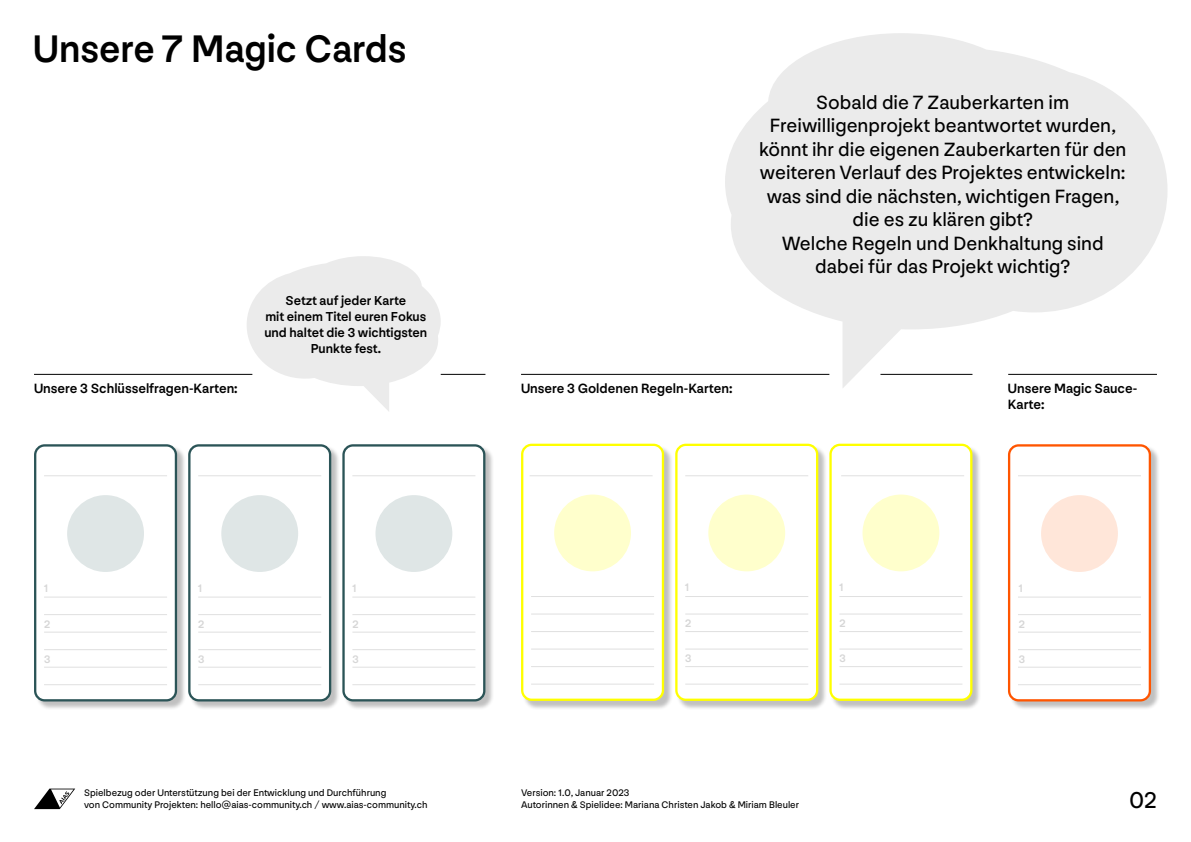
<style>
.page{position:relative;width:1191px;height:842px;background:#fff}
.page>*{position:absolute;margin:0;border:0;box-sizing:border-box;transform-origin:0 0}
.t1{font:500 40px "NN Nouvelle Grotesk Hej";color:#000}
.t2{font:24px "NN Nouvelle Grotesk Hej";color:#000}
.t3{font:20px/23.5px "NN Nouvelle Grotesk Hej";color:#000;text-align:center}
.t4{font:500 14px/16px "NN Nouvelle Grotesk Hej";color:#000}
.t5{font:500 13.5px/16px "NN Nouvelle Grotesk Hej";color:#000;text-align:center}
.t6{font:500 11.3px "NN Nouvelle Grotesk Hej";color:#d6d6d6}
.t7{font:10px/11.5px "NN Nouvelle Grotesk Hej";color:#000}
</style>
<div class="page">
<svg style="left:34px;top:789px;width:41px;height:20px"></svg>
<svg style="left:725px;top:33px;width:442px;height:355px;fill:#ebebeb"></svg>
<svg style="left:247px;top:256px;width:194px;height:155px"></svg>
<div style="left:343px;top:445px;width:151px;height:266px;background:#000;opacity:.25"></div>
<div style="left:343px;top:445px;width:141px;height:255px;background:#fff;border-radius:9px"></div>
<div style="left:342px;top:444px;width:143px;height:257px;border:2px solid #2b5457;border-radius:9px"></div>
<div style="left:189px;top:445px;width:151px;height:266px;background:#000;opacity:.25"></div>
<div style="left:189px;top:445px;width:141px;height:255px;background:#fff;border-radius:9px"></div>
<div style="left:188px;top:444px;width:143px;height:257px;border:2px solid #2b5457;border-radius:9px"></div>
<div style="left:35px;top:445px;width:151px;height:266px;background:#000;opacity:.25"></div>
<div style="left:35px;top:445px;width:141px;height:255px;background:#fff;border-radius:9px"></div>
<div style="left:34px;top:444px;width:143px;height:257px;border:2px solid #2b5457;border-radius:9px"></div>
<div style="left:375px;top:495px;width:77px;height:77px;background:#dfe6e6;border-radius:50%"></div>
<div style="left:221px;top:495px;width:77px;height:77px;background:#dfe6e6;border-radius:50%"></div>
<div style="left:67px;top:495px;width:77px;height:77px;background:#dfe6e6;border-radius:50%"></div>
<hr style="left:44px;top:597px;width:123px;height:1px;background:#e0e0e0">
<hr style="left:44px;top:475px;width:123px;height:1px;background:#e0e0e0">
<hr style="left:44px;top:614px;width:123px;height:1px;background:#e0e0e0">
<hr style="left:44px;top:632px;width:123px;height:1px;background:#e0e0e0">
<hr style="left:44px;top:649px;width:123px;height:1px;background:#e0e0e0">
<hr style="left:44px;top:667px;width:123px;height:1px;background:#e0e0e0">
<hr style="left:44px;top:684px;width:123px;height:1px;background:#e0e0e0">
<hr style="left:352px;top:597px;width:123px;height:1px;background:#e0e0e0">
<hr style="left:352px;top:475px;width:123px;height:1px;background:#e0e0e0">
<hr style="left:352px;top:614px;width:123px;height:1px;background:#e0e0e0">
<hr style="left:352px;top:632px;width:123px;height:1px;background:#e0e0e0">
<hr style="left:352px;top:649px;width:123px;height:1px;background:#e0e0e0">
<hr style="left:352px;top:667px;width:123px;height:1px;background:#e0e0e0">
<hr style="left:352px;top:684px;width:123px;height:1px;background:#e0e0e0">
<hr style="left:198px;top:597px;width:123px;height:1px;background:#e0e0e0">
<hr style="left:198px;top:475px;width:123px;height:1px;background:#e0e0e0">
<hr style="left:198px;top:614px;width:123px;height:1px;background:#e0e0e0">
<hr style="left:198px;top:632px;width:123px;height:1px;background:#e0e0e0">
<hr style="left:198px;top:649px;width:123px;height:1px;background:#e0e0e0">
<hr style="left:198px;top:667px;width:123px;height:1px;background:#e0e0e0">
<hr style="left:198px;top:684px;width:123px;height:1px;background:#e0e0e0">
<div style="left:1009px;top:445px;width:151px;height:266px;background:#000;opacity:.25"></div>
<div style="left:1009px;top:445px;width:140px;height:255px;background:#fff;border-radius:9px"></div>
<div style="left:1008px;top:444px;width:143px;height:257px;border:2px solid #f50;border-radius:9px"></div>
<div style="left:1041px;top:495px;width:77px;height:77px;background:#ffe6d9;border-radius:50%"></div>
<hr style="left:1018px;top:597px;width:123px;height:1px;background:#e0e0e0">
<hr style="left:1018px;top:614px;width:123px;height:1px;background:#e0e0e0">
<hr style="left:1018px;top:632px;width:123px;height:1px;background:#e0e0e0">
<hr style="left:1018px;top:649px;width:123px;height:1px;background:#e0e0e0">
<hr style="left:1018px;top:667px;width:123px;height:1px;background:#e0e0e0">
<hr style="left:1018px;top:684px;width:123px;height:1px;background:#e0e0e0">
<div style="left:830px;top:445px;width:151px;height:265px;background:#000;opacity:.25"></div>
<div style="left:830px;top:445px;width:141px;height:255px;background:#fff;border-radius:9px"></div>
<div style="left:829px;top:444px;width:143px;height:257px;border:2px solid #ff0;border-radius:9px"></div>
<div style="left:676px;top:445px;width:151px;height:265px;background:#000;opacity:.25"></div>
<div style="left:676px;top:445px;width:141px;height:255px;background:#fff;border-radius:9px"></div>
<div style="left:675px;top:444px;width:143px;height:257px;border:2px solid #ff0;border-radius:9px"></div>
<div style="left:522px;top:445px;width:151px;height:265px;background:#000;opacity:.25"></div>
<div style="left:522px;top:445px;width:141px;height:255px;background:#fff;border-radius:9px"></div>
<div style="left:521px;top:444px;width:143px;height:257px;border:2px solid #ff0;border-radius:9px"></div>
<div style="left:862px;top:494px;width:77px;height:77px;background:#ffc;border-radius:50%"></div>
<div style="left:708px;top:494px;width:77px;height:77px;background:#ffc;border-radius:50%"></div>
<div style="left:554px;top:494px;width:77px;height:77px;background:#ffc;border-radius:50%"></div>
<hr style="left:531px;top:596px;width:123px;height:1px;background:#e0e0e0">
<hr style="left:531px;top:614px;width:123px;height:1px;background:#e0e0e0">
<hr style="left:531px;top:631px;width:123px;height:1px;background:#e0e0e0">
<hr style="left:531px;top:649px;width:123px;height:1px;background:#e0e0e0">
<hr style="left:531px;top:666px;width:123px;height:1px;background:#e0e0e0">
<hr style="left:531px;top:684px;width:123px;height:1px;background:#e0e0e0">
<hr style="left:685px;top:596px;width:123px;height:1px;background:#e0e0e0">
<hr style="left:685px;top:614px;width:123px;height:1px;background:#e0e0e0">
<hr style="left:685px;top:631px;width:123px;height:1px;background:#e0e0e0">
<hr style="left:685px;top:649px;width:123px;height:1px;background:#e0e0e0">
<hr style="left:685px;top:666px;width:123px;height:1px;background:#e0e0e0">
<hr style="left:685px;top:684px;width:123px;height:1px;background:#e0e0e0">
<hr style="left:839px;top:596px;width:123px;height:1px;background:#e0e0e0">
<hr style="left:839px;top:614px;width:123px;height:1px;background:#e0e0e0">
<hr style="left:839px;top:631px;width:123px;height:1px;background:#e0e0e0">
<hr style="left:839px;top:649px;width:123px;height:1px;background:#e0e0e0">
<hr style="left:839px;top:666px;width:123px;height:1px;background:#e0e0e0">
<hr style="left:839px;top:684px;width:123px;height:1px;background:#e0e0e0">
<hr style="left:529px;top:475px;width:123px;height:1px;background:#e0e0e0">
<hr style="left:685px;top:475px;width:123px;height:1px;background:#e0e0e0">
<hr style="left:841px;top:475px;width:123px;height:1px;background:#e0e0e0">
<hr style="left:1018px;top:475px;width:123px;height:1px;background:#e0e0e0">
<hr style="left:34px;top:374px;width:218px;height:1px;background:#000">
<hr style="left:441px;top:374px;width:44px;height:1px;background:#000">
<hr style="left:521px;top:374px;width:308px;height:1px;background:#000">
<hr style="left:880px;top:374px;width:92px;height:1px;background:#000">
<hr style="left:1008px;top:374px;width:149px;height:1px;background:#000">
<h1 class="t1" style="left:33px;top:25px;width:374px">Unsere 7 Magic Cards</h1>
<p class="t5" style="left:264px;top:293px;width:164px">Setzt auf jeder Karte<br>mit einem Titel euren Fokus und haltet die 3 wichtigsten<br>Punkte fest.</p>
<p class="t3" style="left:759px;top:90px;width:369px">Sobald die 7 Zauberkarten im Freiwilligenprojekt beantwortet wurden, könnt ihr die eigenen Zauberkarten für den weiteren Verlauf des Projektes entwickeln: was sind die nächsten, wichtigen Fragen, die es zu klären gibt?<br>Welche Regeln und Denkhaltung sind dabei für das Projekt wichtig?</p>
<p class="t4" style="left:34px;top:380px;width:205px">Unsere 3 Schlüsselfragen-Karten:</p>
<p class="t4" style="left:521px;top:380px;width:213px">Unsere 3 Goldenen Regeln-Karten:</p>
<p class="t4" style="left:1008px;top:380px;width:131px">Unsere Magic Sauce-<br>Karte:</p>
<p class="t6" style="left:44px;top:581px;width:6px">1</p>
<p class="t6" style="left:44px;top:617px;width:8px">2</p>
<p class="t6" style="left:44px;top:652px;width:8px">3</p>
<p class="t6" style="left:198px;top:581px;width:6px">1</p>
<p class="t6" style="left:198px;top:617px;width:8px">2</p>
<p class="t6" style="left:198px;top:652px;width:8px">3</p>
<p class="t6" style="left:352px;top:581px;width:6px">1</p>
<p class="t6" style="left:352px;top:617px;width:8px">2</p>
<p class="t6" style="left:352px;top:652px;width:8px">3</p>
<p class="t7" style="left:84px;top:787px;width:345px">Spielbezug oder Unterstützung bei der Entwicklung und Durchführung<br>von Community Projekten: hello@aias-community.ch / www.aias-community.ch</p>
<p class="t6" style="left:685px;top:581px;width:6px">1</p>
<p class="t6" style="left:685px;top:616px;width:8px">2</p>
<p class="t6" style="left:685px;top:651px;width:8px">3</p>
<p class="t6" style="left:839px;top:581px;width:6px">1</p>
<p class="t6" style="left:839px;top:616px;width:8px">2</p>
<p class="t6" style="left:839px;top:651px;width:8px">3</p>
<p class="t6" style="left:1018px;top:581px;width:6px">1</p>
<p class="t6" style="left:1018px;top:617px;width:8px">2</p>
<p class="t6" style="left:1018px;top:652px;width:8px">3</p>
<p class="t7" style="left:521px;top:787px;width:279px">Version: 1.0, Januar 2023<br>Autorinnen &amp; Spielidee: Mariana Christen Jakob &amp; Miriam Bleuler</p>
<p class="t2" style="left:1129px;top:786px;width:29px">02</p>
</div>
